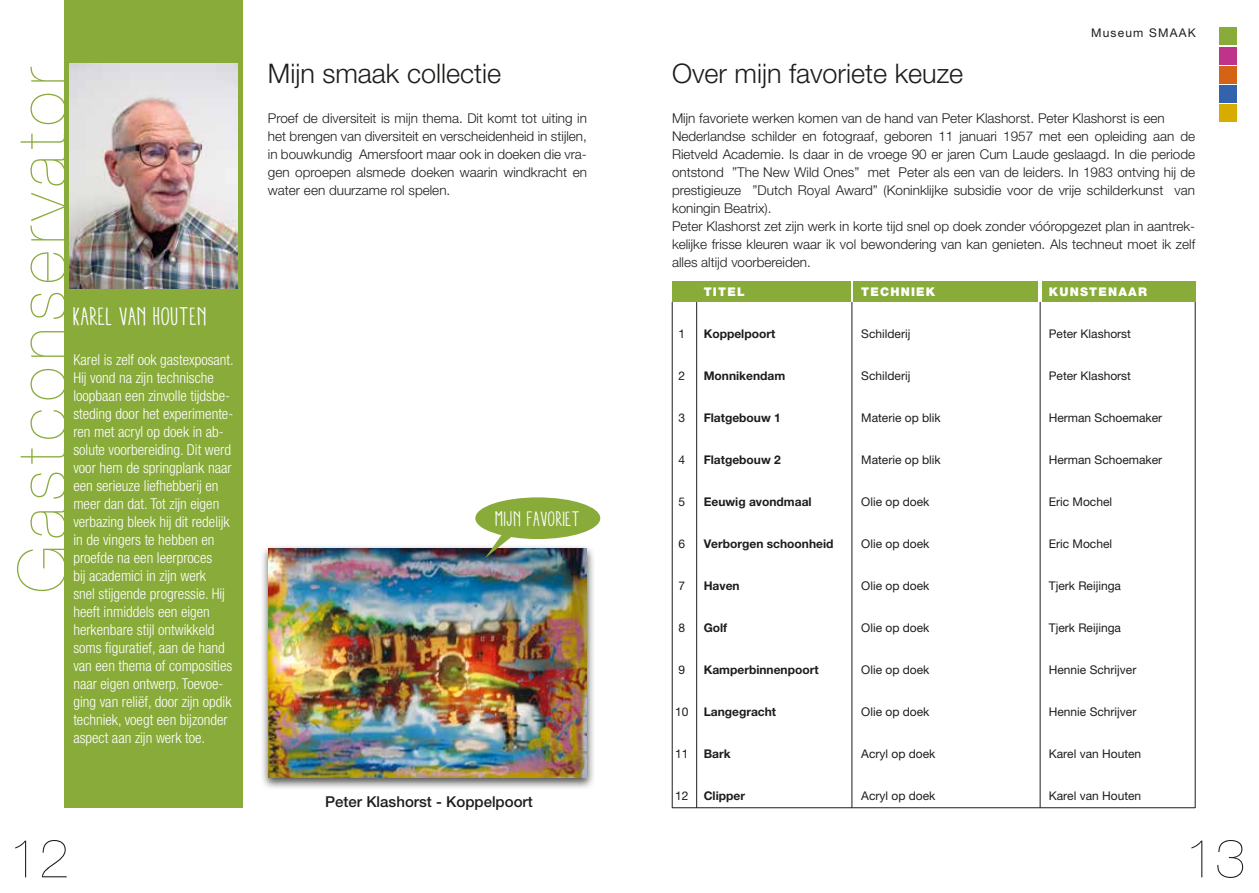
<style>
.page{position:relative;width:1259px;height:893px;background:#fff}
.page>*{position:absolute;margin:0;border:0;box-sizing:border-box;transform-origin:0 0}
.t1{font:200 66px "Helvetica Neue LT Pro";letter-spacing:.1em;color:#88ab39}
.t2{font:200 54px "Helvetica Neue LT Pro";color:#1d1d1b}
.t3{font:300 27px "Helvetica Neue LT Pro";color:#1d1d1b}
.t4{font:condensed 25.5px "Aracne";color:#fff}
.t5{font:condensed 21px "Aracne";color:#fff}
.t6{font:300 condensed 15px/18px "Helvetica Neue LT Pro";color:#fff}
.t7{font:500 15px "Helvetica Neue LT Pro";color:#1d1d1b}
.t8{font:300 13.5px/18px "Helvetica Neue LT Pro";color:#1d1d1b;text-align:justify}
.t9{font:12px "Helvetica Neue LT Pro";color:#1d1d1b}
.t10{font:700 12px "Helvetica Neue LT Pro";color:#1d1d1b}
.t11{font:900 12px "Helvetica Neue LT Pro";letter-spacing:.1em;color:#fff}
.t12{font:12px "Helvetica Neue LT Pro";letter-spacing:.1em;color:#1d1d1b}
</style>
<div class="page">
<hr style="left:851px;top:302px;width:1px;height:506px;background:#1d1d1b">
<hr style="left:696px;top:302px;width:1px;height:506px;background:#1d1d1b">
<hr style="left:672px;top:302px;width:1px;height:506px;background:#1d1d1b">
<hr style="left:1195px;top:302px;width:1px;height:506px;background:#1d1d1b">
<hr style="left:1040px;top:302px;width:1px;height:506px;background:#1d1d1b">
<div style="left:64px;top:0;width:178px;height:808px;background:#88ab39"></div>
<img style="left:69px;top:64px;width:168px;height:224px">
<div style="left:260px;top:545px;width:335px;height:245px;background:#1d1d1b;opacity:.75"></div>
<img style="left:269px;top:549px;width:318px;height:229px">
<div style="left:672px;top:281px;width:178px;height:21px;background:#88ab39"></div>
<div style="left:853px;top:281px;width:185px;height:21px;background:#88ab39"></div>
<div style="left:1041px;top:281px;width:154px;height:21px;background:#88ab39"></div>
<div style="left:475px;top:497px;width:125px;height:42px;background:#88ab39;border-radius:50%"></div>
<svg style="left:485px;top:529px;width:33px;height:29px"></svg>
<div style="left:1219px;top:28px;width:18px;height:17px;background:#88ab39"></div>
<div style="left:1219px;top:47px;width:18px;height:17px;background:#be348b"></div>
<div style="left:1219px;top:66px;width:18px;height:17px;background:#d46316"></div>
<div style="left:1219px;top:85px;width:18px;height:18px;background:#3363ac"></div>
<div style="left:1219px;top:104px;width:18px;height:18px;background:#d7ab00"></div>
<hr style="left:672px;top:807px;width:523px;height:1px;background:#1d1d1b">
<h1 class="t1" style="left:4px;top:593px;width:528px;rotate:-90deg">Gastconservator</h1>
<h3 class="t4" style="left:73px;top:302px;width:136px">KAREL VAN HOUTEN</h3>
<p class="t6" style="left:73px;top:350px;width:162px">Karel is zelf ook gastexposant.<br>Hij vond na zijn technische loopbaan een zinvolle tijdsbe&shy;steding door het experimente&shy;ren met acryl op doek in ab&shy;solute voorbereiding. Dit werd voor hem de springplank naar een serieuze liefhebberij en meer dan dat. Tot zijn eigen verbazing bleek hij dit redelijk in de vingers te hebben en proefde na een leerproces<br>bij academici in zijn werk<br>snel stijgende progressie. Hij heeft inmiddels een eigen herkenbare stijl ontwikkeld soms figuratief, aan de hand van een thema of composities naar eigen ontwerp. Toevoe&shy;ging van reliëf, door zijn opdik techniek, voegt een bijzonder aspect aan zijn werk toe.</p>
<h3 class="t3" style="left:268px;top:57px;width:235px">Mijn smaak collectie</h3>
<p class="t8" style="left:268px;top:109px;width:320px">Proef de diversiteit is mijn thema. Dit komt tot uiting in het brengen van diversiteit en verscheidenheid in stijlen, in bouwkundig Amersfoort maar ook in doeken die vra&shy;gen oproepen alsmede doeken waarin windkracht en water een duurzame rol spelen.</p>
<h3 class="t5" style="left:495px;top:508px;width:87px">MIJN FAVORIET</h3>
<p class="t7" style="left:325px;top:793px;width:209px">Peter Klashorst - Koppelpoort</p>
<p class="t12" style="left:1091px;top:26px;width:106px">Museum SMAAK</p>
<h3 class="t3" style="left:672px;top:57px;width:293px">Over mijn favoriete keuze</h3>
<p class="t8" style="left:672px;top:109px;width:525px;text-align:left">Mijn favoriete werken komen van de hand van Peter Klashorst. Peter Klashorst is een Nederlandse schilder en fotograaf, geboren 11 januari 1957 met een opleiding aan de Rietveld Academie. Is daar in de vroege 90 er jaren Cum Laude geslaagd. In die periode ontstond ”The New Wild Ones” met Peter als een van de leiders. In 1983 ontving hij de prestigieuze ”Dutch Royal Award” (Koninklijke subsidie voor de vrije schilderkunst van koningin Beatrix).<br>Peter Klashorst zet zijn werk in korte tijd snel op doek zonder vóóropgezet plan in aantrek&shy;kelijke frisse kleuren waar ik vol bewondering van kan genieten. Als techneut moet ik zelf alles altijd voorbereiden.</p>
<p class="t11" style="left:704px;top:284px;width:42px">TITEL</p>
<p class="t11" style="left:861px;top:284px;width:75px">TECHNIEK</p>
<p class="t11" style="left:1048px;top:284px;width:100px">KUNSTENAAR</p>
<p class="t9" style="left:678px;top:326px;width:8px">1</p>
<p class="t10" style="left:704px;top:326px;width:73px">Koppelpoort</p>
<p class="t9" style="left:861px;top:326px;width:51px">Schilderij</p>
<p class="t9" style="left:1048px;top:326px;width:84px">Peter Klashorst</p>
<p class="t9" style="left:678px;top:368px;width:8px">2</p>
<p class="t10" style="left:704px;top:368px;width:83px">Monnikendam</p>
<p class="t9" style="left:861px;top:368px;width:51px">Schilderij</p>
<p class="t9" style="left:1048px;top:368px;width:84px">Peter Klashorst</p>
<p class="t9" style="left:678px;top:410px;width:8px">3</p>
<p class="t10" style="left:704px;top:410px;width:79px">Flatgebouw 1</p>
<p class="t9" style="left:861px;top:410px;width:81px">Materie op blik</p>
<p class="t9" style="left:1048px;top:410px;width:115px">Herman Schoemaker</p>
<p class="t9" style="left:678px;top:452px;width:8px">4</p>
<p class="t10" style="left:704px;top:452px;width:79px">Flatgebouw 2</p>
<p class="t9" style="left:861px;top:452px;width:81px">Materie op blik</p>
<p class="t9" style="left:1048px;top:452px;width:115px">Herman Schoemaker</p>
<p class="t9" style="left:678px;top:494px;width:8px">5</p>
<p class="t10" style="left:704px;top:494px;width:109px">Eeuwig avondmaal</p>
<p class="t9" style="left:861px;top:494px;width:70px">Olie op doek</p>
<p class="t9" style="left:1048px;top:494px;width:65px">Eric Mochel</p>
<p class="t9" style="left:678px;top:536px;width:8px">6</p>
<p class="t10" style="left:704px;top:536px;width:131px">Verborgen schoonheid</p>
<p class="t9" style="left:861px;top:536px;width:70px">Olie op doek</p>
<p class="t9" style="left:1048px;top:536px;width:65px">Eric Mochel</p>
<p class="t9" style="left:678px;top:578px;width:8px">7</p>
<p class="t10" style="left:704px;top:578px;width:38px">Haven</p>
<p class="t9" style="left:861px;top:578px;width:70px">Olie op doek</p>
<p class="t9" style="left:1048px;top:578px;width:74px">Tjerk Reijinga</p>
<p class="t9" style="left:678px;top:620px;width:8px">8</p>
<p class="t10" style="left:704px;top:620px;width:25px">Golf</p>
<p class="t9" style="left:861px;top:620px;width:70px">Olie op doek</p>
<p class="t9" style="left:1048px;top:620px;width:74px">Tjerk Reijinga</p>
<p class="t9" style="left:678px;top:662px;width:8px">9</p>
<p class="t10" style="left:704px;top:662px;width:116px">Kamperbinnenpoort</p>
<p class="t9" style="left:861px;top:662px;width:70px">Olie op doek</p>
<p class="t9" style="left:1048px;top:662px;width:89px">Hennie Schrijver</p>
<p class="t9" style="left:675px;top:704px;width:15px">10</p>
<p class="t10" style="left:704px;top:704px;width:74px">Langegracht</p>
<p class="t9" style="left:861px;top:704px;width:70px">Olie op doek</p>
<p class="t9" style="left:1048px;top:704px;width:89px">Hennie Schrijver</p>
<p class="t9" style="left:675px;top:746px;width:15px">11</p>
<p class="t10" style="left:704px;top:746px;width:28px">Bark</p>
<p class="t9" style="left:861px;top:746px;width:76px">Acryl op doek</p>
<p class="t9" style="left:1048px;top:746px;width:94px">Karel van Houten</p>
<p class="t9" style="left:675px;top:788px;width:15px">12</p>
<p class="t10" style="left:704px;top:788px;width:43px">Clipper</p>
<p class="t9" style="left:861px;top:788px;width:76px">Acryl op doek</p>
<p class="t9" style="left:1048px;top:788px;width:94px">Karel van Houten</p>
<h2 class="t2" style="left:9px;top:827px;width:62px">12</h2>
<h2 class="t2" style="left:1185px;top:827px;width:62px">13</h2>
</div>
